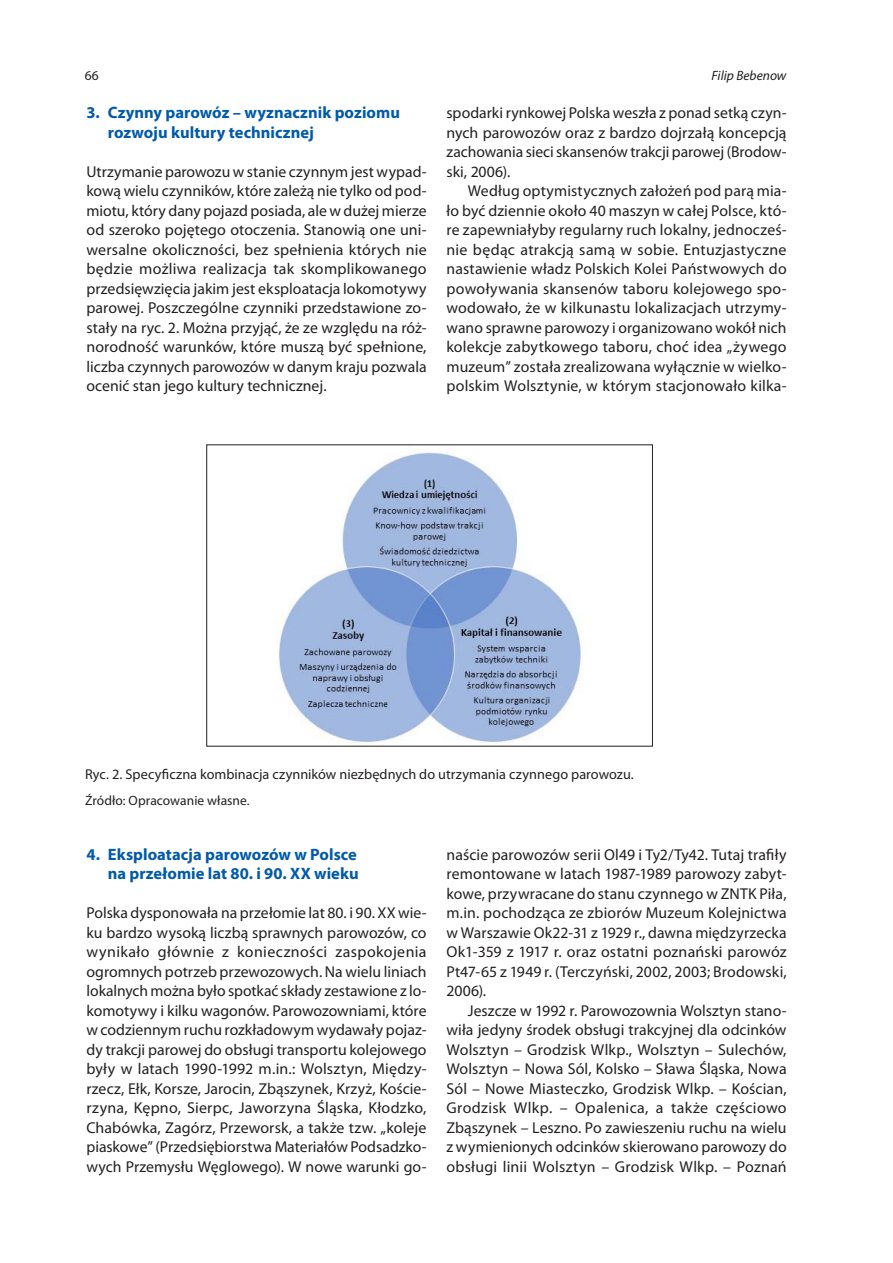
<style>
.page{position:relative;width:893px;height:1263px;background:#fff}
.page>*{position:absolute;margin:0;border:0;box-sizing:border-box;transform-origin:0 0}
.t1{font:700 16.5px/19.5px "Myriad Pro";color:#015aaa}
.t2{font:15.75px/19.5px "Myriad Pro";letter-spacing:.005em;color:#231f20;text-align:justify}
.t3{font:14.25px "Myriad Pro";color:#231f20}
.t4{font:13.5px "Myriad Pro";letter-spacing:.005em;color:#231f20}
.t5{font:italic 13.5px "Myriad Pro";color:#231f20}
</style>
<div class="page">
<img style="left:279px;top:452px;width:302px;height:292px">
<div style="left:206px;top:444px;width:447px;height:302px;border:1px solid #231f20"></div>
<p class="t4" style="left:85px;top:67px;width:15px">66</p>
<p class="t1" style="left:108px;top:103px;width:294px;text-indent:-21px">3. Czynny parowóz – wyznacznik poziomu rozwoju kultury technicznej</p>
<p class="t2" style="left:86px;top:162px;width:342px">Utrzymanie parowozu w stanie czynnym jest wypad&shy;kową wielu czynników, które zależą nie tylko od pod&shy;miotu, który dany pojazd posiada, ale w dużej mierze od szeroko pojętego otoczenia. Stanowią one uni&shy;wersalne okoliczności, bez spełnienia których nie będzie możliwa realizacja tak skomplikowanego przedsięwzięcia jakim jest eksploatacja lokomotywy parowej. Poszczególne czynniki przedstawione zo&shy;stały na ryc. 2. Można przyjąć, że ze względu na róż&shy;norodność warunków, które muszą być spełnione, liczba czynnych parowozów w danym kraju pozwala ocenić stan jego kultury technicznej.</p>
<p class="t5" style="left:712px;top:67px;width:76px">Filip Bebenow</p>
<p class="t2" style="left:446px;top:103px;width:342px">spodarki rynkowej Polska weszła z ponad setką czyn&shy;nych parowozów oraz z bardzo dojrzałą koncepcją zachowania sieci skansenów trakcji parowej (Brodow&shy;ski, 2006).</p>
<p class="t2" style="left:446px;top:181px;width:342px;text-indent:21px">Według optymistycznych założeń pod parą mia&shy;ło być dziennie około 40 maszyn w całej Polsce, któ&shy;re zapewniałyby regularny ruch lokalny, jednocześ&shy;nie będąc atrakcją samą w sobie. Entuzjastyczne nastawienie władz Polskich Kolei Państwowych do powoływania skansenów taboru kolejowego spo&shy;wodowało, że w kilkunastu lokalizacjach utrzymy&shy;wano sprawne parowozy i organizowano wokół nich kolekcje zabytkowego taboru, choć idea „żywego muzeum” została zrealizowana wyłącznie w wielko&shy;polskim Wolsztynie, w którym stacjonowało kilka-</p>
<p class="t3" style="left:85px;top:765px;width:550px">Ryc. 2. Specyficzna kombinacja czynników niezbędnych do utrzymania czynnego parowozu.</p>
<p class="t4" style="left:85px;top:792px;width:166px">Źródło: Opracowanie własne.</p>
<p class="t1" style="left:86px;top:844px;width:274px;text-align:right">4. E ksploatacja parowozów w Polsce na przełomie lat 80. i 90. XX wieku</p>
<p class="t2" style="left:86px;top:903px;width:342px">Polska dysponowała na przełomie lat 80. i 90. XX wie&shy;ku bardzo wysoką liczbą sprawnych parowozów, co wynikało głównie z konieczności zaspokojenia ogromnych potrzeb przewozowych. Na wielu liniach lokalnych można było spotkać składy zestawione z lo&shy;komotywy i kilku wagonów. Parowozowniami, które w codziennym ruchu rozkładowym wydawały pojaz&shy;dy trakcji parowej do obsługi transportu kolejowego były w latach 1990-1992 m.in.: Wolsztyn, Między&shy;rzecz, Ełk, Korsze, Jarocin, Zbąszynek, Krzyż, Koście&shy;rzyna, Kępno, Sierpc, Jaworzyna Śląska, Kłodzko, Chabówka, Zagórz, Przeworsk, a także tzw. „koleje piaskowe” (Przedsiębiorstwa Materiałów Podsadzko&shy;wych Przemysłu Węglowego). W nowe warunki go-</p>
<p class="t2" style="left:446px;top:844px;width:342px">naście parowozów serii Ol49 i Ty2/Ty42. Tutaj trafiły remontowane w latach 1987-1989 parowozy zabyt&shy;kowe, przywracane do stanu czynnego w ZNTK Piła, m.in. pochodząca ze zbiorów Muzeum Kolejnictwa w Warszawie Ok22-31 z 1929 r., dawna międzyrzecka Ok1-359 z 1917 r. oraz ostatni poznański parowóz Pt47-65 z 1949 r. (Terczyński, 2002, 2003; Brodowski, 2006).</p>
<p class="t2" style="left:446px;top:1000px;width:342px;text-indent:21px">Jeszcze w 1992 r. Parowozownia Wolsztyn stano&shy;wiła jedyny środek obsługi trakcyjnej dla odcinków Wolsztyn – Grodzisk Wlkp., Wolsztyn – Sulechów, Wolsztyn – Nowa Sól, Kolsko – Sława Śląska, Nowa Sól – Nowe Miasteczko, Grodzisk Wlkp. – Kościan, Grodzisk Wlkp. – Opalenica, a także częściowo Zbąszynek – Leszno. Po zawieszeniu ruchu na wielu z wymienionych odcinków skierowano parowozy do obsługi linii Wolsztyn – Grodzisk Wlkp. – Poznań</p>
</div>
